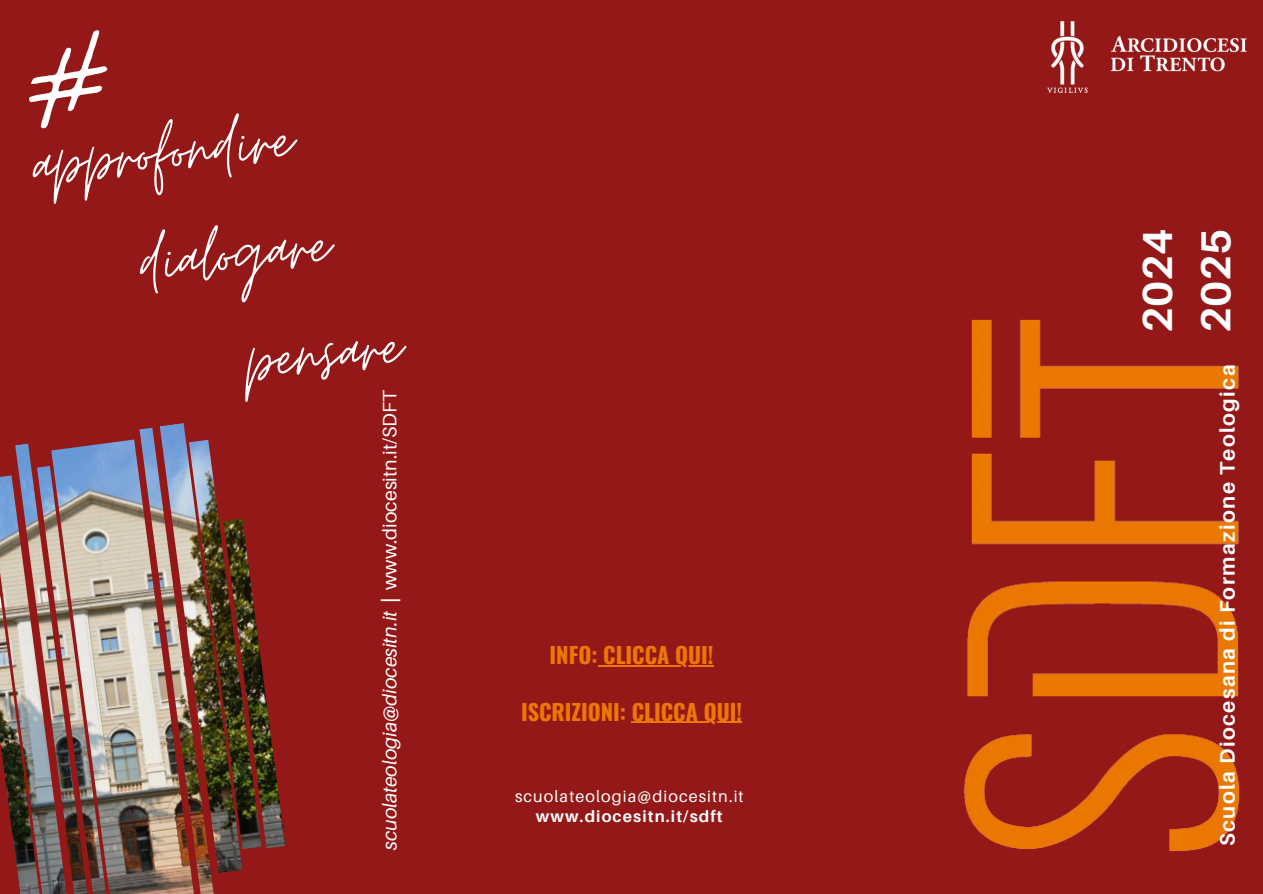
<style>
.page{position:relative;width:1263px;height:894px;background:#fff}
.page>*{position:absolute;margin:0;border:0;box-sizing:border-box;transform-origin:0 0}
.t1{font:343.5px "Moon Time";color:#fff}
.t2{font:84.6px "Moon Time";color:#fff}
.t3{font:700 42px/58.5px "Aileron";color:#fff}
.t4{font:700 22.2px "Oswald";color:#ec7803}
.t5{font:700 21.15px "Aileron";letter-spacing:.065em;color:#fff}
.t6{font:italic 19.5px "Aileron";color:#fff}
.t7{font:16.2px "Aileron";letter-spacing:.07em;color:#fff}
.t8{font:700 16.2px "Aileron";letter-spacing:.07em;color:#fff}
.s1{font-weight:700;font-style:normal}
.s2{font-style:normal}
</style>
<div class="page">
<div style="left:0;top:0;width:1263px;height:893px;background:#941818"></div>
<img style="left:963px;top:319px;width:276px;height:532px">
<img style="left:0;top:423px;width:286px;height:470px">
<img style="left:1047px;top:21px;width:200px;height:72px">
<hr style="left:597px;top:665px;width:116px;height:1px;background:#ec7803">
<hr style="left:632px;top:721px;width:110px;height:1px;background:#ec7803">
<p class="t1" style="left:15px;top:-127px;width:107px">#</p>
<h2 class="t2" style="left:28px;top:114px;width:263px;rotate:-6deg">approfondire</h2>
<h2 class="t2" style="left:134px;top:211px;width:193px;rotate:-6deg">dialogare</h2>
<h2 class="t2" style="left:241px;top:309px;width:158px;rotate:-6deg">pensare</h2>
<p class="t6" style="left:377px;top:849px;width:461px;rotate:-90deg">scuolateologia@diocesitn.it <span class="s1">|</span> <span class="s2">www.diocesitn.it/SDFT</span></p>
<h5 class="t4" style="left:550px;top:637px;width:165px">INFO: CLICCA QUI!</h5>
<p class="t4" style="left:521px;top:694px;width:223px">ISCRIZIONI: CLICCA QUI!</p>
<p class="t7" style="left:515px;top:785px;width:230px">scuolateologia@diocesitn.it</p>
<h1 class="t8" style="left:536px;top:805px;width:188px">www.diocesitn.it/sdft</h1>
<h3 class="t3" style="left:1127px;top:333px;width:106px;rotate:-90deg">2024<br>2025</h3>
<p class="t5" style="left:1214px;top:846px;width:483px;rotate:-90deg">Scuola Diocesana di Formazione Teologica</p>
</div>
